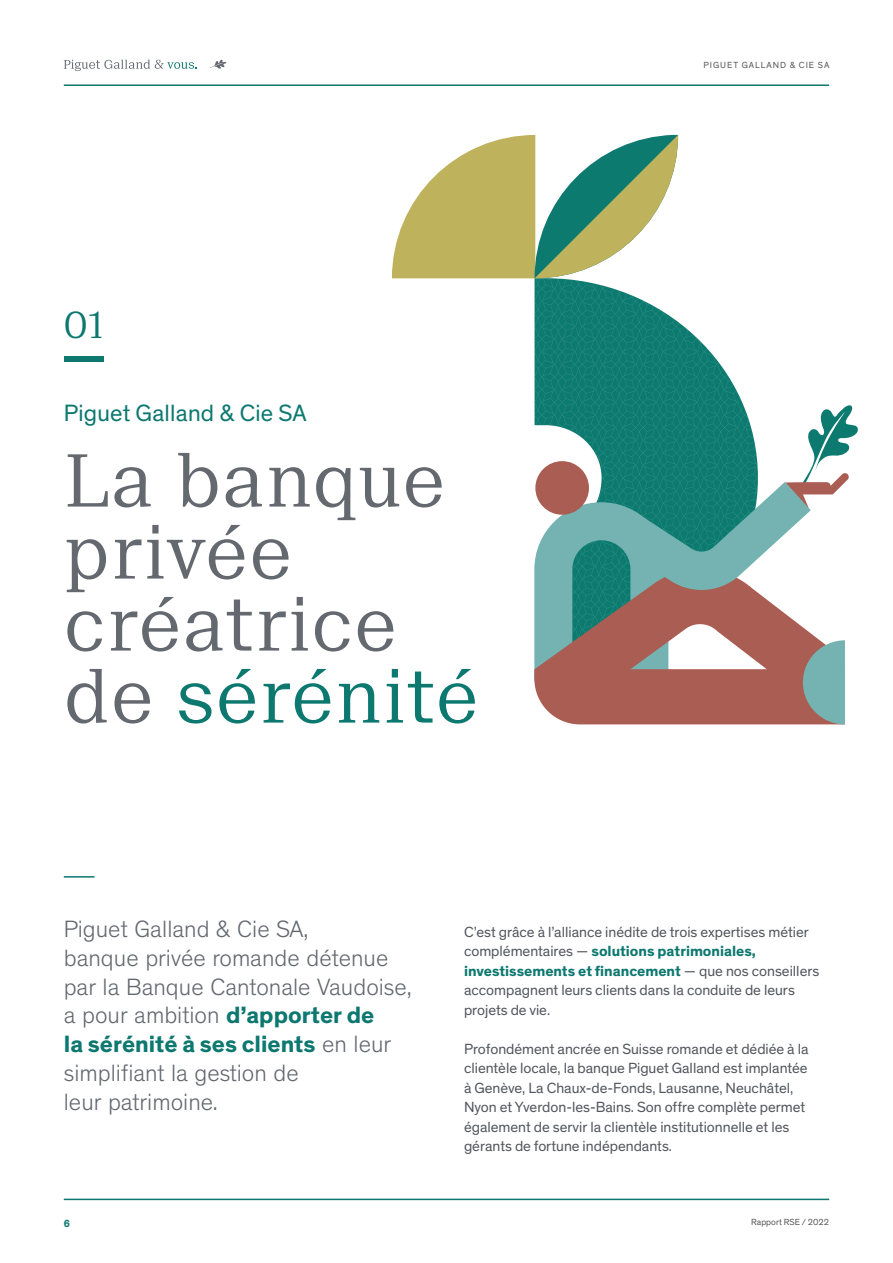
<style>
.page{position:relative;width:893px;height:1263px;background:#fff}
.page>*{position:absolute;margin:0;border:0;box-sizing:border-box;transform-origin:0 0}
.t1{font:300 72px/72px "Suisse Neue";letter-spacing:.01em;color:#64686f}
.t2{font:300 36px "Suisse Neue";color:#0d7870}
.t3{font:300 24px/28.8px "Theinhardt";color:#64686f}
.t4{font:24px "Theinhardt";letter-spacing:.01em;color:#0d7870}
.t5{font:15px/19.5px "Theinhardt";color:#53575e}
.t6{font:700 10.5px "Theinhardt";color:#0d7870}
.t7{font:9px "Theinhardt";letter-spacing:.11em;color:#57585a}
.t8{font:9px "Theinhardt";color:#57585a}
.s1{color:#0d7870}
.s2{font-weight:700;color:#0d7870}
</style>
<div class="page">
<svg style="left:535px;top:278px;width:79px;height:11px"></svg>
<svg style="left:534px;top:289px;width:324px;height:435px"></svg>
<svg style="left:392px;top:135px;width:286px;height:143px"></svg>
<svg style="left:64px;top:60px;width:133px;height:11px"></svg>
<svg style="left:210px;top:59px;width:16px;height:10px"></svg>
<hr style="left:64px;top:1198px;width:765px;height:2px;background:#0d7870">
<hr style="left:64px;top:84px;width:765px;height:2px;background:#0d7870">
<div style="left:64px;top:356px;width:40px;height:6px;background:#0d7870"></div>
<hr style="left:64px;top:876px;width:31px;height:2px;background:#0d7870">
<h2 class="t2" style="left:64px;top:304px;width:41px">01</h2>
<h3 class="t4" style="left:64px;top:399px;width:245px">Piguet Galland &amp; Cie SA</h3>
<h1 class="t1" style="left:64px;top:445px;width:416px">La banque privée créatrice de <span class="s1">sérénité</span></h1>
<p class="t7" style="left:703px;top:60px;width:127px">PIGUET GALLAND &amp; CIE SA</p>
<h3 class="t3" style="left:64px;top:915px;width:349px">Piguet Galland &amp; Cie SA,<br>banque privée romande détenue par la Banque Cantonale Vaudoise, a pour ambition <span class="s2">d’apporter de<br>la sérénité à ses clients</span> en leur simplifiant la gestion de<br>leur patrimoine.</h3>
<p class="t5" style="left:464px;top:922px;width:357px">C’est grâce à l’alliance inédite de trois expertises métier complémentaires − <span class="s2">solutions patrimoniales, investissements et financement</span> − que nos conseillers accompagnent leurs clients dans la conduite de leurs projets de vie.</p>
<p class="t5" style="left:464px;top:1039px;width:346px">Profondément ancrée en Suisse romande et dédiée à la clientèle locale, la banque Piguet Galland est implantée à Genève, La Chaux-de-Fonds, Lausanne, Neuchâtel, Nyon et Yverdon-les-Bains. Son offre complète permet également de servir la clientèle institutionnelle et les gérants de fortune indépendants.</p>
<p class="t6" style="left:64px;top:1216px;width:8px">6</p>
<p class="t8" style="left:751px;top:1217px;width:79px">Rapport RSE / 2022</p>
</div>
